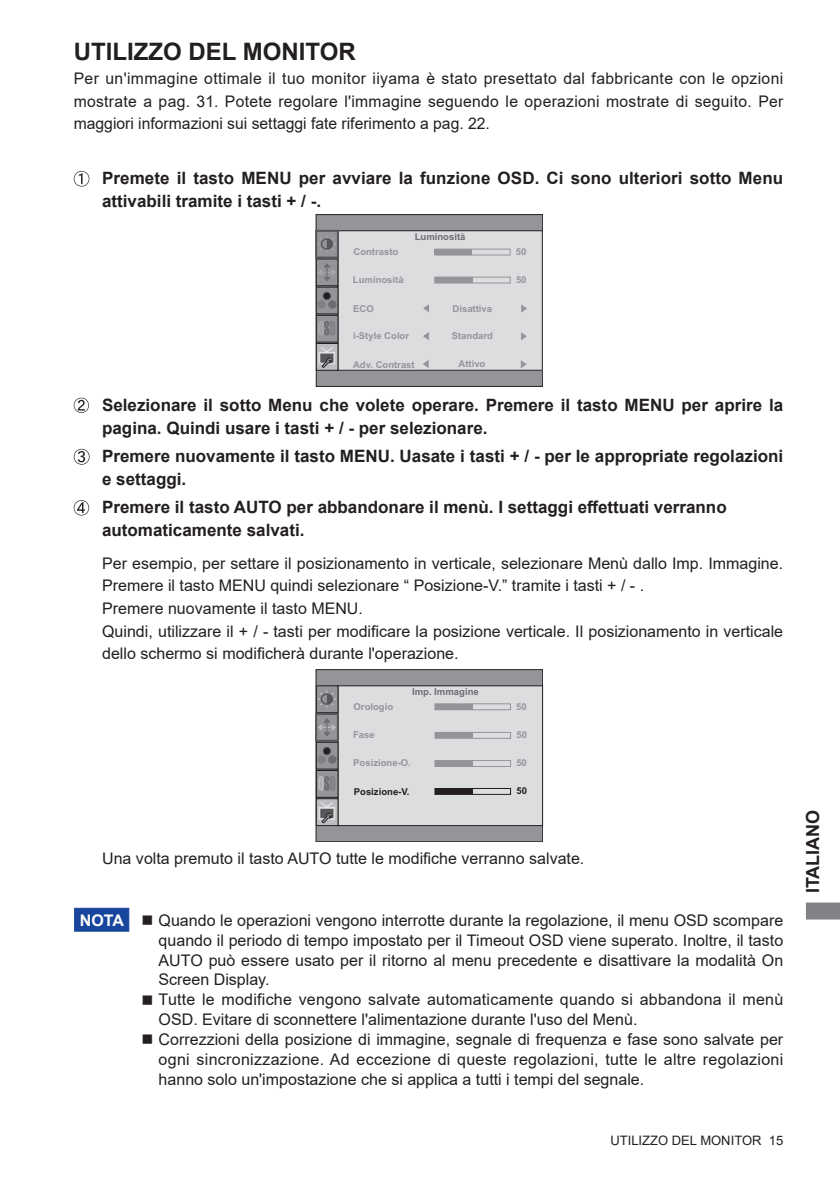
<style>
.page{position:relative;width:840px;height:1191px;background:#fff}
.page>*{position:absolute;margin:0;border:0;box-sizing:border-box;transform-origin:0 0}
.t1{font:700 24px "Arial";color:#231f20}
.t2{font:700 18px "Arial";color:#231f20}
.t3{font:700 17px/22.6px "Arial";color:#231f20}
.t4{font:16px/22.6px "Arial";color:#231f20;text-align:justify}
.t5{font:700 16px "Arial";color:#fff}
.t6{font:13px "Arial";color:#231f20}
.t7{font:700 9.4px "Arial";color:#939598}
.t8{font:700 9.4px "Arial";color:#6c6d70}
.t9{font:700 9.4px "Arial";color:#231f20}
</style>
<div class="page">
<svg style="left:806px;top:902px;width:33px;height:17px"></svg>
<svg style="left:74px;top:171px;width:15px;height:16px"></svg>
<svg style="left:74px;top:398px;width:15px;height:15px"></svg>
<svg style="left:74px;top:449px;width:15px;height:15px"></svg>
<svg style="left:74px;top:500px;width:15px;height:15px"></svg>
<div style="left:74px;top:908px;width:55px;height:23px;background:#18469d;border:1px solid #18469d"></div>
<div style="left:316px;top:215px;width:226px;height:171px;background:#939598"></div>
<div style="left:315px;top:214px;width:227px;height:173px;border:1px solid #231f20"></div>
<div style="left:338px;top:231px;width:204px;height:139px;background:#dcdddf"></div>
<div style="left:337px;top:230px;width:205px;height:140px;border:1px solid #231f20"></div>
<div style="left:316px;top:259px;width:22px;height:27px;border:1px solid #231f20"></div>
<div style="left:316px;top:287px;width:22px;height:27px;border:1px solid #231f20"></div>
<div style="left:316px;top:315px;width:22px;height:27px;border:1px solid #231f20"></div>
<div style="left:316px;top:343px;width:22px;height:27px;background:#bcbdc0"></div>
<div style="left:316px;top:343px;width:22px;height:27px;border:1px solid #231f20"></div>
<svg style="left:318px;top:236px;width:17px;height:16px"></svg>
<svg style="left:318px;top:263px;width:17px;height:18px"></svg>
<div style="left:323px;top:292px;width:7px;height:8px;background:#231f20;border-radius:50%"></div>
<div style="left:323px;top:292px;width:7px;height:8px;border:1px solid #57585a;border-radius:50%"></div>
<div style="left:317px;top:301px;width:8px;height:7px;background:#808285;border-radius:50%"></div>
<div style="left:317px;top:300px;width:8px;height:8px;border:1px solid #808285;border-radius:50%"></div>
<div style="left:328px;top:301px;width:8px;height:7px;background:#6c6d70;border-radius:50%"></div>
<div style="left:328px;top:300px;width:8px;height:8px;border:1px solid #6c6d70;border-radius:50%"></div>
<svg style="left:318px;top:321px;width:17px;height:14px"></svg>
<svg style="left:318px;top:347px;width:17px;height:20px"></svg>
<div style="left:315px;top:230px;width:23px;height:28px;border:2px solid #57585a"></div>
<div style="left:434px;top:249px;width:76px;height:6px;border:1px solid #939598"></div>
<div style="left:434px;top:249px;width:38px;height:6px;background:#939598"></div>
<div style="left:434px;top:277px;width:76px;height:6px;border:1px solid #939598"></div>
<div style="left:434px;top:277px;width:38px;height:6px;background:#939598"></div>
<svg style="left:423px;top:304px;width:6px;height:8px"></svg>
<svg style="left:521px;top:304px;width:6px;height:9px"></svg>
<svg style="left:423px;top:332px;width:6px;height:8px"></svg>
<svg style="left:521px;top:332px;width:6px;height:8px"></svg>
<svg style="left:421px;top:360px;width:8px;height:9px"></svg>
<svg style="left:520px;top:360px;width:7px;height:8px"></svg>
<div style="left:316px;top:669px;width:226px;height:172px;background:#939598"></div>
<div style="left:315px;top:669px;width:227px;height:173px;border:1px solid #231f20"></div>
<div style="left:338px;top:686px;width:204px;height:139px;background:#dcdddf"></div>
<div style="left:337px;top:685px;width:205px;height:141px;border:1px solid #231f20"></div>
<div style="left:316px;top:685px;width:22px;height:28px;border:1px solid #231f20"></div>
<div style="left:316px;top:742px;width:22px;height:27px;border:1px solid #231f20"></div>
<div style="left:316px;top:770px;width:22px;height:27px;border:1px solid #231f20"></div>
<div style="left:316px;top:798px;width:22px;height:27px;background:#bcbdc0"></div>
<div style="left:316px;top:798px;width:22px;height:28px;border:1px solid #231f20"></div>
<svg style="left:316px;top:689px;width:21px;height:20px"></svg>
<svg style="left:318px;top:718px;width:17px;height:18px"></svg>
<div style="left:323px;top:747px;width:7px;height:8px;background:#231f20;border-radius:50%"></div>
<div style="left:323px;top:747px;width:7px;height:8px;border:1px solid #57585a;border-radius:50%"></div>
<div style="left:317px;top:755px;width:8px;height:8px;background:#808285;border-radius:50%"></div>
<div style="left:317px;top:755px;width:8px;height:8px;border:1px solid #808285;border-radius:50%"></div>
<div style="left:328px;top:756px;width:8px;height:7px;background:#6c6d70;border-radius:50%"></div>
<div style="left:328px;top:755px;width:8px;height:8px;border:1px solid #6c6d70;border-radius:50%"></div>
<svg style="left:318px;top:776px;width:17px;height:14px"></svg>
<svg style="left:318px;top:802px;width:17px;height:21px"></svg>
<div style="left:315px;top:713px;width:23px;height:28px;border:2px solid #57585a"></div>
<div style="left:434px;top:703px;width:76px;height:7px;border:1px solid #939598"></div>
<div style="left:434px;top:703px;width:38px;height:6px;background:#939598"></div>
<div style="left:434px;top:732px;width:76px;height:6px;border:1px solid #939598"></div>
<div style="left:434px;top:732px;width:38px;height:6px;background:#939598"></div>
<div style="left:434px;top:760px;width:76px;height:6px;border:1px solid #939598"></div>
<div style="left:434px;top:760px;width:38px;height:6px;background:#939598"></div>
<div style="left:434px;top:788px;width:76px;height:6px;border:1px solid #231f20"></div>
<div style="left:434px;top:788px;width:38px;height:6px;background:#231f20"></div>
<h1 class="t1" style="left:74px;top:35px;width:283px">UTILIZZO DEL MONITOR</h1>
<p class="t4" style="left:74px;top:67px;width:710px">Per un'immagine ottimale il tuo monitor iiyama è stato presettato dal fabbricante con le opzioni mostrate a pag. 31. Potete regolare l'immagine seguendo le operazioni mostrate di seguito. Per maggiori informazioni sui settaggi fate riferimento a pag. 22.</p>
<p class="t3" style="left:102px;top:167px;width:682px">Premete il tasto MENU per avviare la funzione OSD. Ci sono ulteriori sotto Menu attivabili tramite i tasti + / -.</p>
<p class="t8" style="left:414px;top:231px;width:52px">Luminosità</p>
<p class="t7" style="left:353px;top:245px;width:46px">Contrasto</p>
<p class="t7" style="left:353px;top:273px;width:52px">Luminosità</p>
<p class="t7" style="left:353px;top:302px;width:22px">ECO</p>
<p class="t7" style="left:353px;top:330px;width:57px">i-Style Color</p>
<p class="t7" style="left:452px;top:302px;width:41px">Disattiva</p>
<p class="t7" style="left:451px;top:330px;width:43px">Standard</p>
<p class="t7" style="left:353px;top:358px;width:63px">Adv. Contrast</p>
<p class="t7" style="left:458px;top:358px;width:28px">Attivo</p>
<p class="t7" style="left:515px;top:245px;width:12px">50</p>
<p class="t7" style="left:515px;top:273px;width:12px">50</p>
<p class="t3" style="left:102px;top:394px;width:682px">Selezionare il sotto Menu che volete operare. Premere il tasto MENU per aprire la pagina. Quindi usare i tasti + / - per selezionare.</p>
<p class="t3" style="left:102px;top:445px;width:682px">Premere nuovamente il tasto MENU. Uasate i tasti + / - per le appropriate regolazioni e settaggi.</p>
<p class="t3" style="left:102px;top:496px;width:626px">Premere il tasto AUTO per abbandonare il menù. I settaggi effettuati verranno automaticamente salvati.</p>
<p class="t4" style="left:102px;top:551px;width:682px;text-align:left">Per esempio, per settare il posizionamento in verticale, selezionare Menù dallo Imp. Immagine.<br>Premere il tasto MENU quindi selezionare “ Posizione-V.” tramite i tasti + / - .<br>Premere nuovamente il tasto MENU.<br>Quindi, utilizzare il + / - tasti per modificare la posizione verticale. Il posizionamento in verticale dello schermo si modificherà durante l'operazione.</p>
<p class="t8" style="left:412px;top:685px;width:68px">Imp. Immagine</p>
<p class="t7" style="left:353px;top:700px;width:41px">Orologio</p>
<p class="t7" style="left:353px;top:728px;width:23px">Fase</p>
<p class="t7" style="left:353px;top:756px;width:59px">Posizione-O.</p>
<p class="t9" style="left:353px;top:785px;width:57px">Posizione-V.</p>
<p class="t7" style="left:516px;top:700px;width:12px">50</p>
<p class="t7" style="left:516px;top:728px;width:12px">50</p>
<p class="t7" style="left:516px;top:757px;width:12px">50</p>
<p class="t9" style="left:516px;top:785px;width:12px">50</p>
<p class="t4" style="left:102px;top:846px;width:483px">Una volta premuto il tasto AUTO tutte le modifiche verranno salvate.</p>
<p class="t5" style="left:80px;top:909px;width:46px">NOTA</p>
<p class="t4" style="left:158px;top:910px;width:625px;line-height:19.8px;text-indent:-17px">■ Quando le operazioni vengono interrotte durante la regolazione, il menu OSD scompare quando il periodo di tempo impostato per il Timeout OSD viene superato. Inoltre, il tasto AUTO può essere usato per il ritorno al menu precedente e disattivare la modalità On Screen Display.</p>
<p class="t4" style="left:158px;top:989px;width:625px;line-height:19.8px;text-indent:-17px">■ Tutte le modifiche vengono salvate automaticamente quando si abbandona il menù<br>OSD. Evitare di sconnettere l'alimentazione durante l'uso del Menù.</p>
<p class="t4" style="left:158px;top:1029px;width:626px;line-height:19.8px;text-indent:-17px">■ Correzzioni della posizione di immagine, segnale di frequenza e fase sono salvate per ogni sincronizzazione. Ad eccezione di queste regolazioni, tutte le altre regolazioni hanno solo un'impostazione che si applica a tutti i tempi del segnale.</p>
<p class="t6" style="left:610px;top:1131px;width:174px">UTILIZZO DEL MONITOR 15</p>
<p class="t2" style="left:799px;top:893px;width:85px;rotate:-90deg">ITALIANO</p>
</div>
